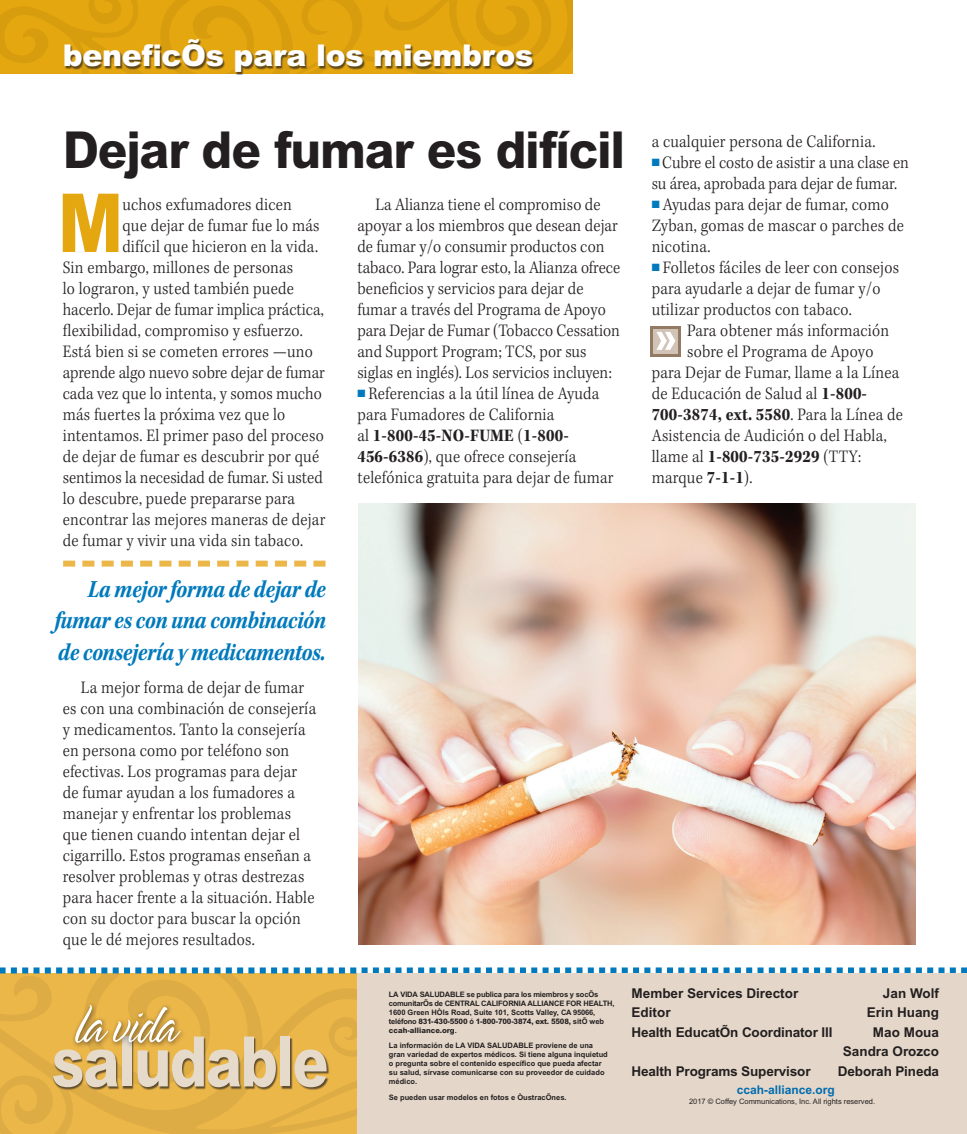
<style>
.page{position:relative;width:967px;height:1134px;background:#fff}
.page>*{position:absolute;margin:0;border:0;box-sizing:border-box;transform-origin:0 0}
.SPnwn_body_1st{font:900 81.45px "Arial MT Std";color:#e5a710;scale:.85 1}
.SPnwn_BODY{font:800 69.6px "Arial MT Std";letter-spacing:-.03em;color:#e6daca;scale:.85 1}
.t1{font:63.75px "Spring LP Light";letter-spacing:-.02em;color:#fff;scale:.85 1}
.SPnwn_HEAD_FEATURE{font:800 51px "Arial MT Std";letter-spacing:-.025em;color:#231f20;scale:.95 1}
.SPnwn_topic_banner{font:900 30px "Arial MT Std";letter-spacing:-.01em;color:#fff}
.SPnwn_blurb{font:25.5px/31.5px "Kepler Std Bold Scn It";letter-spacing:-.015em;color:#007abd;text-align:justify;scale:.9 1}
.SPnwn_BODY-2{font:300 18px/21px "Kepler Std";letter-spacing:.015em;color:#231f20;scale:.9 1}
.SPnwn_body_1st-2{font:300 18px "Kepler Std";letter-spacing:.015em;color:#231f20;scale:.9 1}
.SPnwn_body_bullet{font:300 18px "Kepler Std";letter-spacing:.015em;color:#231f20;scale:.9 1}
.SPnwn_body_bullet-2{font:700 18px "Kepler Std";letter-spacing:.015em;color:#231f20;scale:.9 1}
.t2{font:700 13.5px "Arial MT Std";letter-spacing:-.01em;color:#231f20}
.t3{font:700 12px "Arial MT Std";color:#006caf}
.t4{font:700 7.5px/9px "Arial MT Std";color:#231f20}
.t5{font:700 7.5px/9px "Arial MT Std";letter-spacing:-.02em;color:#231f20}
.t6{font:7.5px "Arial MT Std";color:#231f20}
.s1{color:#007abd}
.s2{font-size:10.5px;color:#007abd}
.s3{font-weight:700}
.s4{font-weight:300}
.s5{font-weight:800}
</style>
<div class="page">
<svg style="left:0;top:0;width:572px;height:73px;background:#e0a30f"></svg>
<svg style="left:0;top:967px;width:966px;height:167px;background:#d9b45b"></svg>
<div style="left:357px;top:973px;width:609px;height:161px;background:#e4d7c9"></div>
<div style="left:53px;top:1038px;width:276px;height:53px;background:#231f20;opacity:.7"></div>
<div style="left:72px;top:1002px;width:115px;height:47px;background:#231f20;opacity:.7"></div>
<img style="left:358px;top:504px;width:557px;height:441px">
<div style="left:65px;top:39px;width:469px;height:36px;background:#231f20;opacity:.7"></div>
<svg style="left:63px;top:561px;width:262px;height:6px"></svg>
<div style="left:650px;top:326px;width:30px;height:30px;background:#937a62"></div>
<div style="left:653px;top:329px;width:25px;height:25px;background:#d1c3b5"></div>
<svg style="left:656px;top:332px;width:19px;height:18px"></svg>
<p class="SPnwn_topic_banner" style="left:63px;top:36px;width:472px">beneficios para los miembros</p>
<p class="SPnwn_HEAD_FEATURE" style="left:63px;top:119px;width:593px">Dejar de fumar es difícil</p>
<p class="SPnwn_body_1st" style="left:58px;top:172px;width:78px">M</p>
<p class="SPnwn_body_1st-2" style="left:122px;top:194px;width:190px">uchos exfumadores dicen</p>
<p class="SPnwn_body_1st-2" style="left:122px;top:215px;width:220px">que dejar de fumar fue lo más</p>
<p class="SPnwn_body_1st-2" style="left:122px;top:236px;width:219px">difícil que hicieron en la vida.</p>
<p class="SPnwn_body_1st-2" style="left:63px;top:257px;width:257px">Sin embargo, millones de personas</p>
<p class="SPnwn_body_1st-2" style="left:63px;top:278px;width:258px">lo lograron, y usted también puede</p>
<p class="SPnwn_body_1st-2" style="left:63px;top:299px;width:291px">hacerlo. Dejar de fumar implica práctica,</p>
<p class="SPnwn_body_1st-2" style="left:63px;top:320px;width:268px">flexibilidad, compromiso y esfuerzo.</p>
<p class="SPnwn_body_1st-2" style="left:63px;top:341px;width:279px">Está bien si se cometen errores —uno</p>
<p class="SPnwn_body_1st-2" style="left:63px;top:362px;width:292px">aprende algo nuevo sobre dejar de fumar</p>
<p class="SPnwn_body_1st-2" style="left:63px;top:383px;width:289px">cada vez que lo intenta, y somos mucho</p>
<p class="SPnwn_body_1st-2" style="left:63px;top:404px;width:248px">más fuertes la próxima vez que lo</p>
<p class="SPnwn_body_1st-2" style="left:63px;top:425px;width:291px">intentamos. El primer paso del proceso</p>
<p class="SPnwn_body_1st-2" style="left:63px;top:446px;width:286px">de dejar de fumar es descubrir por qué</p>
<p class="SPnwn_body_1st-2" style="left:63px;top:467px;width:290px">sentimos la necesidad de fumar. Si usted</p>
<p class="SPnwn_body_1st-2" style="left:63px;top:488px;width:259px">lo descubre, puede prepararse para</p>
<p class="SPnwn_body_1st-2" style="left:63px;top:509px;width:293px">encontrar las mejores maneras de dejar</p>
<p class="SPnwn_body_1st-2" style="left:63px;top:530px;width:268px">de fumar y vivir una vida sin tabaco.</p>
<p class="SPnwn_blurb" style="left:55px;top:574px;width:303px;text-indent:33px">La mejor forma de dejar de fumar es con una combinación de consejería y medicamentos.</p>
<p class="SPnwn_BODY-2" style="left:63px;top:678px;width:283px;text-indent:18px">La mejor forma de dejar de fumar es con una combinación de consejería y medicamentos. Tanto la consejería en persona como por teléfono son efectivas. Los programas para dejar de fumar ayudan a los fumadores a manejar y enfrentar los problemas que tienen cuando intentan dejar el cigarrillo. Estos programas enseñan a resolver problemas y otras destrezas para hacer frente a la situación. Hable con su doctor para buscar la opción que le dé mejores resultados.</p>
<p class="SPnwn_BODY-2" style="left:357px;top:195px;width:293px;text-indent:18px">La Alianza tiene el compromiso de apoyar a los miembros que desean dejar de fumar y/o consumir productos con tabaco. Para lograr esto, la Alianza ofrece beneficios y servicios para dejar de fumar a través del Programa de Apoyo para Dejar de Fumar (Tobacco Cessation and Support Program; TCS, por sus siglas en inglés). Los servicios incluyen:</p>
<p class="SPnwn_BODY-2" style="left:357px;top:384px;width:286px"><span class="s1">■</span><span class="s2">■</span> Referencias a la útil línea de Ayuda para Fumadores de California<br>al <span class="s3">1-800-45-NO-FUME</span> (<span class="s3">1-800- 456‑6386</span>), que ofrece consejería telefónica gratuita para dejar de fumar</p>
<p class="SPnwn_BODY-2" style="left:651px;top:132px;width:250px">a cualquier persona de California.</p>
<p class="SPnwn_BODY-2" style="left:651px;top:153px;width:287px"><span class="s1">■</span><span class="s2">■</span> Cubre el costo de asistir a una clase en su área, aprobada para dejar de fumar.</p>
<p class="SPnwn_BODY-2" style="left:651px;top:195px;width:281px"><span class="s1">■</span><span class="s2">■</span> Ayudas para dejar de fumar, como<br>Zyban, gomas de mascar o parches de nicotina.</p>
<p class="SPnwn_BODY-2" style="left:651px;top:258px;width:276px"><span class="s1">■</span><span class="s2">■</span> Folletos fáciles de leer con consejos para ayudarle a dejar de fumar y/o utilizar productos con tabaco.</p>
<p class="SPnwn_body_bullet" style="left:686px;top:320px;width:226px">Para obtener más información</p>
<p class="SPnwn_body_bullet" style="left:686px;top:341px;width:208px">sobre el Programa de Apoyo</p>
<p class="SPnwn_body_bullet" style="left:651px;top:362px;width:276px">para Dejar de Fumar, llame a la Línea</p>
<p class="SPnwn_body_bullet" style="left:651px;top:383px;width:241px">de Educación de Salud al <span class="s3">1-800-</span></p>
<p class="SPnwn_body_bullet-2" style="left:651px;top:404px;width:280px">700‑3874, ext. 5580<span class="s4">. Para la Línea de</span></p>
<p class="SPnwn_body_bullet" style="left:651px;top:425px;width:262px">Asistencia de Audición o del Habla,</p>
<p class="SPnwn_body_bullet-2" style="left:651px;top:446px;width:234px"><span class="s4">llame al</span> 1-800-735-2929 <span class="s4">(TTY:</span></p>
<p class="SPnwn_body_bullet" style="left:651px;top:467px;width:113px">marque <span class="s3">7-1-1</span>).</p>
<p class="t1" style="left:74px;top:992px;width:121px">la vida</p>
<p class="SPnwn_BODY" style="left:51px;top:1020px;width:327px">saludable</p>
<p class="t5" style="left:388px;top:989px;width:227px">LA VIDA SALUDABLE se publica para los miembros y socios comunitarios de CENTRAL CALIFORNIA ALLIANCE FOR HEALTH, 1600 Green Hills Road, Suite 101, Scotts Valley, CA 95066, teléfono <span class="s5">831-430-5500</span> ó <span class="s5">1-800-700-3874, ext. 5508,</span> sitio web <span class="s5">ccah-alliance.org</span>.</p>
<p class="t4" style="left:388px;top:1040px;width:220px">La información de LA VIDA SALUDABLE proviene de una gran variedad de expertos médicos. Si tiene alguna inquietud o pregunta sobre el contenido específico que pueda afectar su salud, sírvase comunicarse con su proveedor de cuidado médico.</p>
<p class="t4" style="left:388px;top:1093px;width:179px">Se pueden usar modelos en fotos e ilustraciones.</p>
<p class="t2" style="left:631px;top:985px;width:168px">Member Services Director</p>
<p class="t2" style="left:631px;top:1004px;width:41px">Editor</p>
<p class="t2" style="left:631px;top:1024px;width:202px">Health Education Coordinator III</p>
<p class="t2" style="left:631px;top:1063px;width:180px">Health Programs Supervisor</p>
<p class="t2" style="left:882px;top:985px;width:58px">Jan Wolf</p>
<p class="t2" style="left:866px;top:1004px;width:74px">Erin Huang</p>
<p class="t2" style="left:872px;top:1024px;width:68px">Mao Moua</p>
<p class="t2" style="left:842px;top:1043px;width:98px">Sandra Orozco</p>
<p class="t2" style="left:837px;top:1063px;width:103px">Deborah Pineda</p>
<p class="t3" style="left:736px;top:1083px;width:100px">ccah-alliance.org</p>
<p class="t6" style="left:688px;top:1097px;width:187px">2017 © Coffey Communications, Inc. All rights reserved.</p>
</div>
